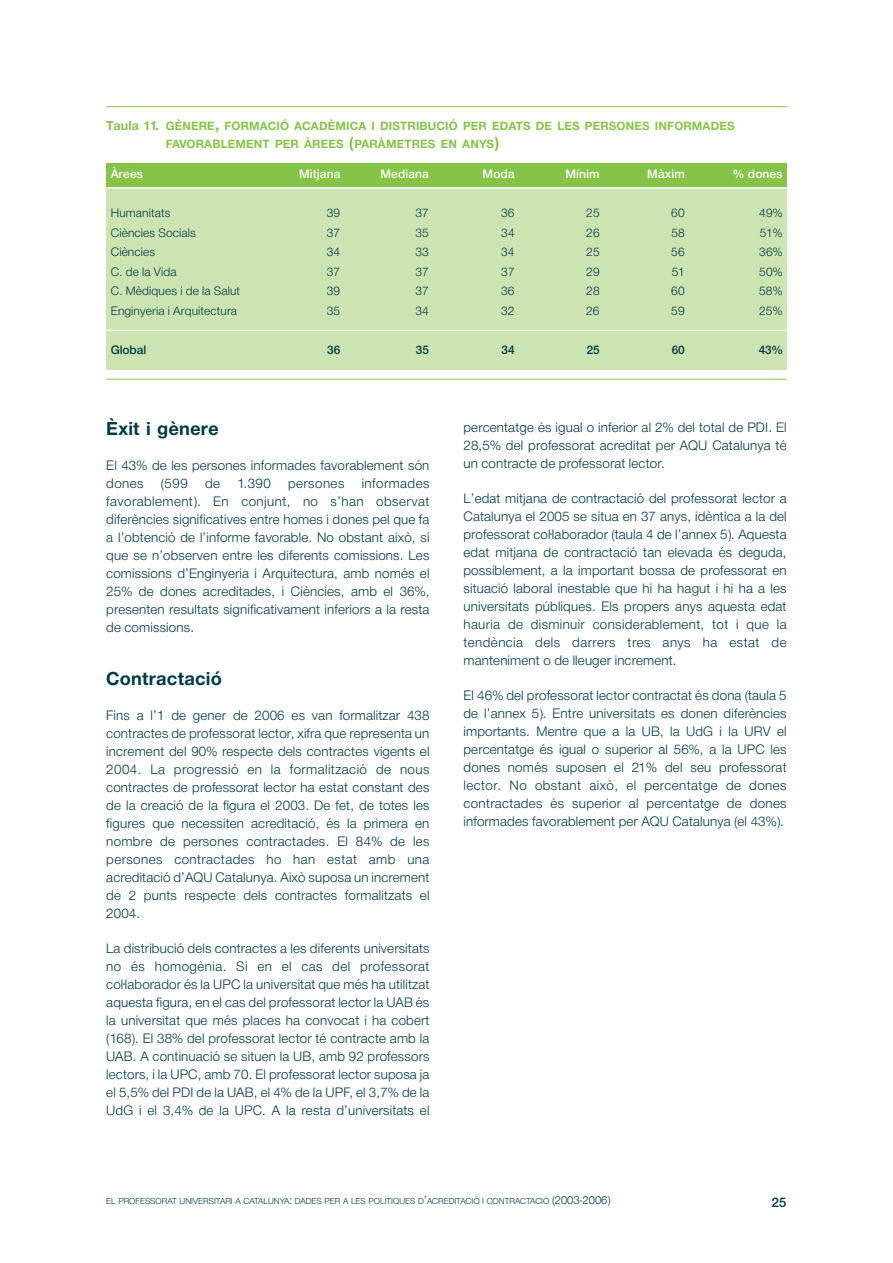
<style>
.page{position:relative;width:893px;height:1263px;background:#fff}
.page>*{position:absolute;margin:0;border:0;box-sizing:border-box;transform-origin:0 0}
.t1{font:19.5px "NH75";letter-spacing:.01em;color:#003a49}
.t2{font:14.25px/18px "NH45";letter-spacing:.01em;color:#003a49;text-align:justify}
.t3{font:14.25px "NH65";color:#003a49}
.t4{font:12.75px "NH45";letter-spacing:.01em;color:#003a49}
.t5{font:12.75px "NH65";letter-spacing:.01em;color:#fff}
.t6{font:12.75px "NH65";letter-spacing:-.005em;color:#003a49}
.t7{font:12.3px/18px "NH75";letter-spacing:.015em;color:#85c446}
.t8{font:9px "NH45";color:#003a49}
.s1{font-size:13.5px}
.s2{font-size:16.5px}
.s3{font-size:12px}
</style>
<div class="page">
<div style="left:106px;top:163px;width:681px;height:207px;background:#cce4b1"></div>
<div style="left:106px;top:163px;width:681px;height:25px;background:#85c446"></div>
<hr style="left:106px;top:187px;width:681px;height:2px;background:#fff">
<hr style="left:106px;top:106px;width:681px;height:1px;background:#85c446">
<hr style="left:106px;top:379px;width:681px;height:1px;background:#85c446">
<hr style="left:106px;top:330px;width:681px;height:1px;background:#fff">
<p class="t7" style="left:166px;top:118px;width:570px;text-indent:-60px"><span class="s1">Taula 11.</span> GÈNERE<span class="s2">,</span> FORMACIÓ ACADÈMICA I DISTRIBUCIÓ PER EDATS DE LES PERSONES INFORMADES<br>FAVORABLEMENT PER ÀREES <span class="s2">(</span>PARÀMETRES EN ANYS<span class="s2">)</span></p>
<p class="t5" style="left:111px;top:170px;width:34px">Àrees</p>
<p class="t5" style="left:299px;top:170px;width:43px">Mitjana</p>
<p class="t5" style="left:381px;top:170px;width:50px">Mediana</p>
<p class="t5" style="left:483px;top:170px;width:33px">Moda</p>
<p class="t5" style="left:566px;top:170px;width:36px">Mínim</p>
<p class="t5" style="left:647px;top:170px;width:39px">Màxim</p>
<p class="t5" style="left:733px;top:170px;width:51px">% dones</p>
<p class="t4" style="left:111px;top:209px;width:61px">Humanitats</p>
<p class="t4" style="left:327px;top:209px;width:15px">39</p>
<p class="t4" style="left:415px;top:209px;width:15px">37</p>
<p class="t4" style="left:501px;top:209px;width:15px">36</p>
<p class="t4" style="left:586px;top:209px;width:15px">25</p>
<p class="t4" style="left:671px;top:209px;width:15px">60</p>
<p class="t4" style="left:759px;top:209px;width:25px">49%</p>
<p class="t4" style="left:111px;top:228px;width:87px">Ciències Socials</p>
<p class="t4" style="left:327px;top:228px;width:15px">37</p>
<p class="t4" style="left:415px;top:228px;width:15px">35</p>
<p class="t4" style="left:501px;top:228px;width:15px">34</p>
<p class="t4" style="left:586px;top:228px;width:15px">26</p>
<p class="t4" style="left:671px;top:228px;width:15px">58</p>
<p class="t4" style="left:760px;top:228px;width:24px">51%</p>
<p class="t4" style="left:111px;top:248px;width:46px">Ciències</p>
<p class="t4" style="left:327px;top:248px;width:15px">34</p>
<p class="t4" style="left:415px;top:248px;width:15px">33</p>
<p class="t4" style="left:501px;top:248px;width:15px">34</p>
<p class="t4" style="left:586px;top:248px;width:15px">25</p>
<p class="t4" style="left:671px;top:248px;width:15px">56</p>
<p class="t4" style="left:759px;top:248px;width:25px">36%</p>
<p class="t4" style="left:111px;top:267px;width:67px">C. de la Vida</p>
<p class="t4" style="left:327px;top:267px;width:15px">37</p>
<p class="t4" style="left:415px;top:267px;width:15px">37</p>
<p class="t4" style="left:501px;top:267px;width:15px">37</p>
<p class="t4" style="left:586px;top:267px;width:15px">29</p>
<p class="t4" style="left:672px;top:267px;width:14px">51</p>
<p class="t4" style="left:759px;top:267px;width:25px">50%</p>
<p class="t4" style="left:111px;top:287px;width:131px">C. Mèdiques i de la Salut</p>
<p class="t4" style="left:327px;top:287px;width:15px">39</p>
<p class="t4" style="left:415px;top:287px;width:15px">37</p>
<p class="t4" style="left:501px;top:287px;width:15px">36</p>
<p class="t4" style="left:586px;top:287px;width:15px">28</p>
<p class="t4" style="left:671px;top:287px;width:15px">60</p>
<p class="t4" style="left:759px;top:287px;width:25px">58%</p>
<p class="t4" style="left:111px;top:306px;width:128px">Enginyeria i Arquitectura</p>
<p class="t4" style="left:327px;top:306px;width:15px">35</p>
<p class="t4" style="left:415px;top:306px;width:15px">34</p>
<p class="t4" style="left:501px;top:306px;width:15px">32</p>
<p class="t4" style="left:586px;top:306px;width:15px">26</p>
<p class="t4" style="left:671px;top:306px;width:15px">59</p>
<p class="t4" style="left:759px;top:306px;width:25px">25%</p>
<p class="t6" style="left:111px;top:345px;width:37px">Global</p>
<p class="t6" style="left:327px;top:345px;width:15px">36</p>
<p class="t6" style="left:416px;top:345px;width:15px">35</p>
<p class="t6" style="left:502px;top:345px;width:15px">34</p>
<p class="t6" style="left:587px;top:345px;width:15px">25</p>
<p class="t6" style="left:672px;top:345px;width:15px">60</p>
<p class="t6" style="left:759px;top:345px;width:26px">43%</p>
<h1 class="t1" style="left:106px;top:422px;width:114px">Èxit i gènere</h1>
<p class="t2" style="left:106px;top:458px;width:325px">El 43% de les persones informades favorablement són dones (599 de 1.390 persones informades favorablement). En conjunt, no s’han observat diferències significatives entre homes i dones pel que fa a l’obtenció de l’informe favorable. No obstant això, sí que se n’observen entre les diferents comissions. Les comissions d’Enginyeria i Arquitectura, amb només el 25% de dones acreditades, i Ciències, amb el 36%, presenten resultats significativament inferiors a la resta de comissions.</p>
<h1 class="t1" style="left:106px;top:671px;width:117px">Contractació</h1>
<p class="t2" style="left:106px;top:707px;width:325px">Fins a l’1 de gener de 2006 es van formalitzar 438 contractes de professorat lector, xifra que representa un increment del 90% respecte dels contractes vigents el 2004. La progressió en la formalització de nous contractes de professorat lector ha estat constant des de la creació de la figura el 2003. De fet, de totes les figures que necessiten acreditació, és la primera en nombre de persones contractades. El 84% de les persones contractades ho han estat amb una acreditació d’AQU Catalunya. Això suposa un increment de 2 punts respecte dels contractes formalitzats el 2004.</p>
<p class="t2" style="left:106px;top:940px;width:325px">La distribució dels contractes a les diferents universitats no és homogènia. Si en el cas del professorat col·laborador és la UPC la universitat que més ha utilitzat aquesta figura, en el cas del professorat lector la UAB és la universitat que més places ha convocat i ha cobert (168). El 38% del professorat lector té contracte amb la UAB. A continuació se situen la UB, amb 92 professors lectors, i la UPC, amb 70. El professorat lector suposa ja el 5,5% del PDI de la UAB, el 4% de la UPF, el 3,7% de la UdG i el 3,4% de la UPC. A la resta d’universitats el</p>
<p class="t2" style="left:463px;top:420px;width:325px">percentatge és igual o inferior al 2% del total de PDI. El 28,5% del professorat acreditat per AQU Catalunya té un contracte de professorat lector.</p>
<p class="t2" style="left:463px;top:491px;width:325px">L’edat mitjana de contractació del professorat lector a Catalunya el 2005 se situa en 37 anys, idèntica a la del professorat col·laborador (taula 4 de l’annex 5). Aquesta edat mitjana de contractació tan elevada és deguda, possiblement, a la important bossa de professorat en situació laboral inestable que hi ha hagut i hi ha a les universitats públiques. Els propers anys aquesta edat hauria de disminuir considerablement, tot i que la tendència dels darrers tres anys ha estat de manteniment o de lleuger increment.</p>
<p class="t2" style="left:463px;top:688px;width:325px">El 46% del professorat lector contractat és dona (taula 5 de l’annex 5). Entre universitats es donen diferències importants. Mentre que a la UB, la UdG i la URV el percentatge és igual o superior al 56%, a la UPC les dones només suposen el 21% del seu professorat lector. No obstant això, el percentatge de dones contractades és superior al percentatge de dones informades favorablement per AQU Catalunya (el 43%).</p>
<p class="t8" style="left:106px;top:1198px;width:505px">EL PROFESSORAT UNIVERSITARI A CATALUNYA<span class="s3">:</span> DADES PER A LES POLÍTIQUES D<span class="s3">’</span>ACREDITACIÓ I CONTRACTACIÓ <span class="s3">(2003-2006)</span></p>
<p class="t3" style="left:772px;top:1197px;width:16px">25</p>
</div>
